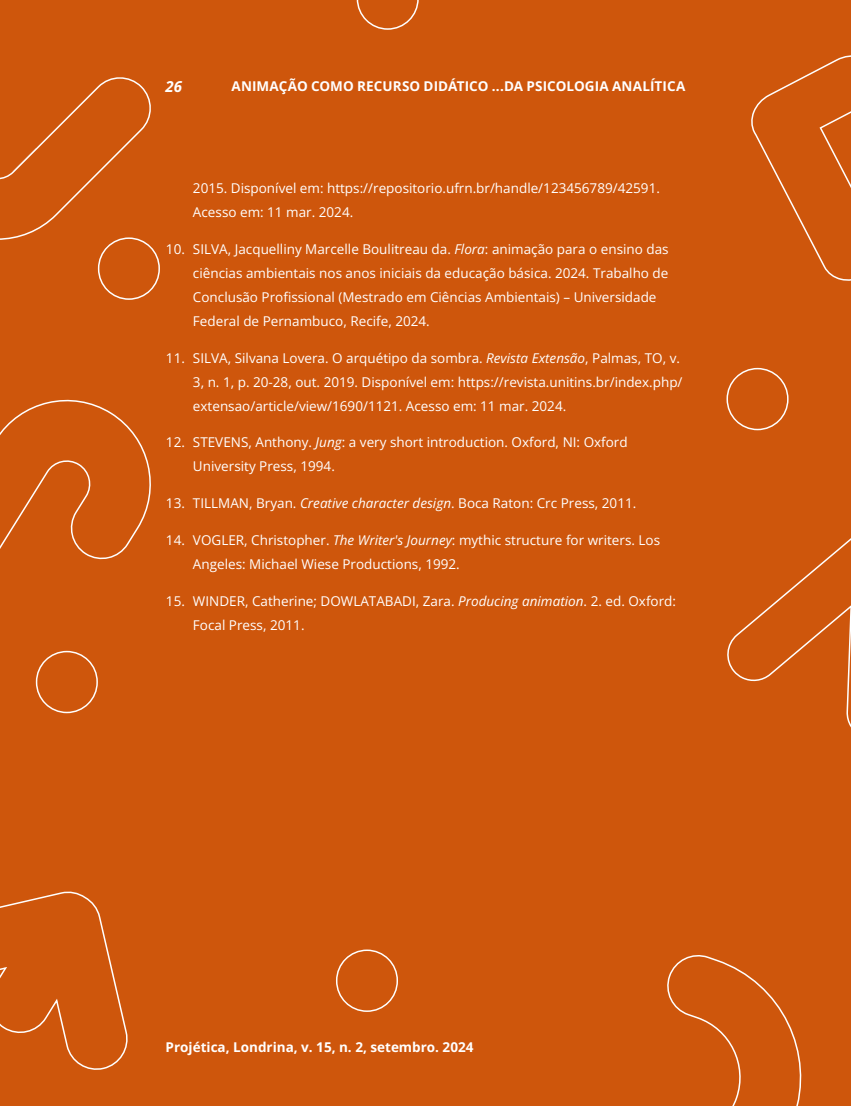
<style>
.page{position:relative;width:851px;height:1106px;background:#fff}
.page>*{position:absolute;margin:0;border:0;box-sizing:border-box;transform-origin:0 0}
.t1{font:italic 700 15px "Open Sans";color:#fff}
.t2{font:13.5px/24px "Open Sans";color:#fff}
.t3{font:700 13.5px "Open Sans";color:#fff}
.s1{font-style:italic}
</style>
<div class="page">
<div style="left:0;top:0;width:850px;height:1106px;background:#ce560c"></div>
<svg style="left:727px;top:539px;width:123px;height:187px"></svg>
<svg style="left:0;top:399px;width:151px;height:161px"></svg>
<svg style="left:751px;top:55px;width:99px;height:226px"></svg>
<svg style="left:0;top:891px;width:128px;height:179px"></svg>
<svg style="left:667px;top:955px;width:135px;height:151px"></svg>
<svg style="left:356px;top:0;width:62px;height:30px"></svg>
<svg style="left:726px;top:368px;width:62px;height:62px"></svg>
<svg style="left:0;top:77px;width:160px;height:223px"></svg>
<svg style="left:36px;top:651px;width:62px;height:62px"></svg>
<svg style="left:336px;top:949px;width:62px;height:62px"></svg>
<p class="t1" style="left:166px;top:76px;width:18px">26</p>
<p class="t3" style="left:231px;top:77px;width:455px">ANIMAÇÃO COMO RECURSO DIDÁTICO ...DA PSICOLOGIA ANALÍTICA</p>
<p class="t2" style="left:193px;top:176px;width:468px">2015. Disponível em: https://repositorio.ufrn.br/handle/123456789/42591.<br>Acesso em: 11 mar. 2024.</p>
<p class="t2" style="left:193px;top:237px;width:477px;text-indent:-27px">10. SILVA, Jacquelliny Marcelle Boulitreau da. <span class="s1">Flora</span>: animação para o ensino das ciências ambientais nos anos iniciais da educação básica. 2024. Trabalho de Conclusão Profissional (Mestrado em Ciências Ambientais) – Universidade Federal de Pernambuco, Recife, 2024.</p>
<p class="t2" style="left:193px;top:345px;width:491px;text-indent:-27px">11. SILVA, Silvana Lovera. O arquétipo da sombra. <span class="s1">Revista Extensão</span>, Palmas, TO, v.<br>3, n. 1, p. 20-28, out. 2019. Disponível em: https://revista.unitins.br/index.php/ extensao/article/view/1690/1121. Acesso em: 11 mar. 2024.</p>
<p class="t2" style="left:193px;top:430px;width:436px;text-indent:-27px">12. STEVENS, Anthony. <span class="s1">Jung</span>: a very short introduction. Oxford, NI: Oxford<br>University Press, 1994.</p>
<p class="t2" style="left:166px;top:491px;width:472px">13. TILLMAN, Bryan. <span class="s1">Creative character design</span>. Boca Raton: Crc Press, 2011.</p>
<p class="t2" style="left:193px;top:528px;width:468px;text-indent:-27px">14. VOGLER, Christopher. <span class="s1">The Writer's Journey</span>: mythic structure for writers. Los<br>Angeles: Michael Wiese Productions, 1992.</p>
<p class="t2" style="left:193px;top:588px;width:484px;text-indent:-27px">15. WINDER, Catherine; DOWLATABADI, Zara. <span class="s1">Producing animation</span>. 2. ed. Oxford:<br>Focal Press, 2011.</p>
<p class="t3" style="left:166px;top:1037px;width:309px">Projética, Londrina, v. 15, n. 2, setembro. 2024</p>
</div>
